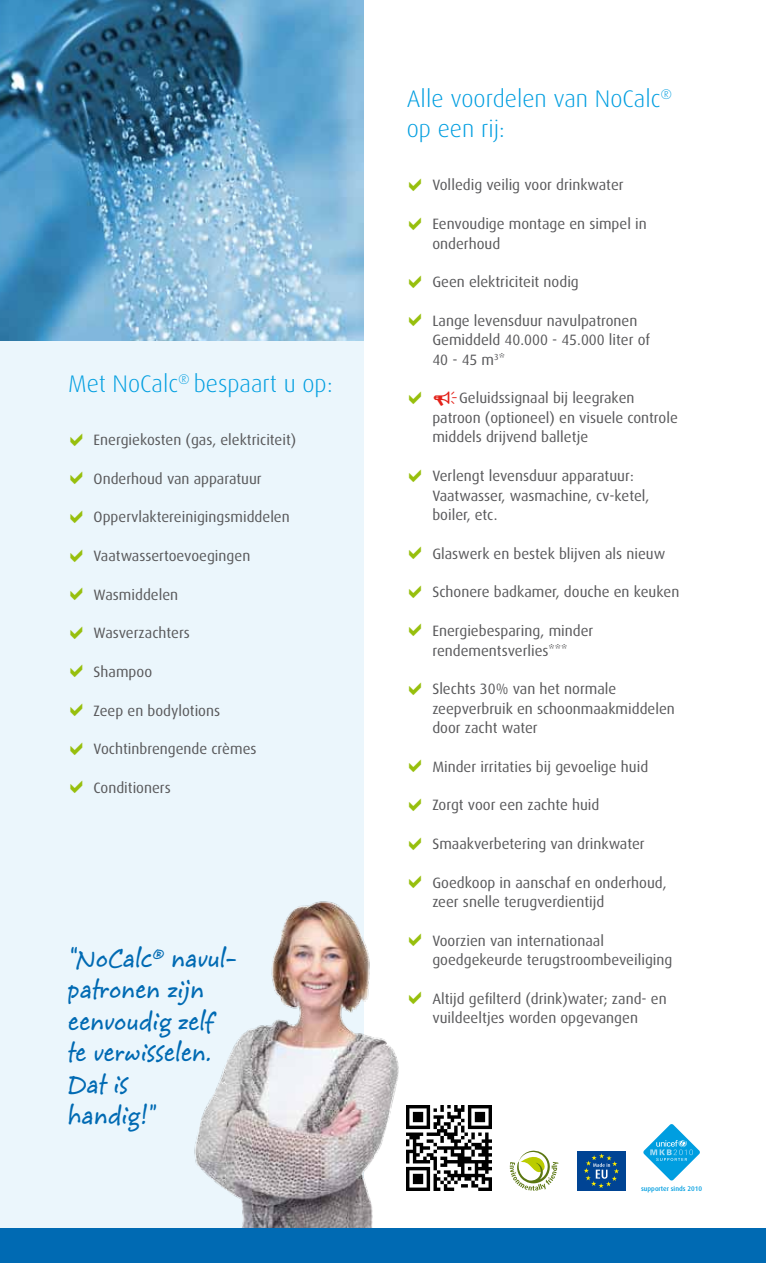
<style>
.page{position:relative;width:766px;height:1263px;background:#fff}
.page>*{position:absolute;margin:0;border:0;box-sizing:border-box;transform-origin:0 0}
.t1{font:700 24px/31.5px "Starbabe Hmk";color:#006ab3}
.t2{font:300 24px/30px "Dax";color:#009ee0}
.t3{font:15px/19.5px "Dax";color:#58585a}
.t4{font:500 6.75px "Dax";color:#009ee0}
.s1{font-family:"Modern Pictograms";font-size:24px;color:#e32119}
</style>
<div class="page">
<div style="left:0;top:319px;width:364px;height:944px;background:#ebf6fc"></div>
<img style="left:187px;top:901px;width:255px;height:328px">
<img style="left:0;top:0;width:364px;height:340px">
<div style="left:0;top:1229px;width:765px;height:34px;background:#006ab3"></div>
<svg style="left:509px;top:1150px;width:49px;height:41px"></svg>
<div style="left:577px;top:1151px;width:49px;height:40px;background:#004494"></div>
<svg style="left:584px;top:1153px;width:35px;height:35px"></svg>
<svg style="left:643px;top:1124px;width:57px;height:57px"></svg>
<img style="left:406px;top:1106px;width:85px;height:85px">
<svg style="left:409px;top:934px;width:12px;height:12px"></svg>
<svg style="left:409px;top:992px;width:12px;height:13px"></svg>
<h1 class="t2" style="left:68px;top:369px;width:266px">Met NoCalc<sup>®</sup> bespaart u op:</h1>
<p class="t3" style="left:94px;top:430px;width:204px">Energiekosten (gas, elektriciteit)</p>
<p class="t3" style="left:94px;top:469px;width:170px">Onderhoud van apparatuur</p>
<p class="t3" style="left:94px;top:508px;width:198px">Oppervlaktereinigingsmiddelen</p>
<p class="t3" style="left:94px;top:546px;width:158px">Vaatwassertoevoegingen</p>
<p class="t3" style="left:94px;top:585px;width:86px">Wasmiddelen</p>
<p class="t3" style="left:94px;top:623px;width:98px">Wasverzachters</p>
<p class="t3" style="left:94px;top:662px;width:60px">Shampoo</p>
<p class="t3" style="left:94px;top:701px;width:128px">Zeep en bodylotions</p>
<p class="t3" style="left:94px;top:739px;width:164px">Vochtinbrengende crèmes</p>
<p class="t3" style="left:94px;top:778px;width:79px">Conditioners</p>
<h1 class="t1" style="left:68px;top:944px;width:171px">“NoCalc<sup>®</sup> navul&shy;patronen zijn eenvoudig zelf te verwisselen.<br>Dat is<br>handig!”</h1>
<h1 class="t2" style="left:406px;top:84px;width:267px">Alle voordelen van NoCalc<sup>® </sup>op een rij:</h1>
<p class="t3" style="left:432px;top:176px;width:193px">Volledig veilig voor drinkwater</p>
<p class="t3" style="left:432px;top:214px;width:216px">Eenvoudige montage en simpel in onderhoud</p>
<p class="t3" style="left:432px;top:272px;width:148px">Geen elektriciteit nodig</p>
<p class="t3" style="left:432px;top:311px;width:219px">Lange levensduur navulpatronen<br>Gemiddeld 40.000 - 45.000 liter of<br>40 - 45 m<sup>3</sup>*</p>
<p class="t3" style="left:432px;top:389px;width:247px"><span class="s1">Y</span>Geluidssignaal bij leegraken patroon (optioneel) en visuele controle middels drijvend balletje</p>
<p class="t3" style="left:432px;top:466px;width:218px">Verlengt levensduur apparatuur:<br>Vaatwasser, wasmachine, cv-ketel, boiler, etc.</p>
<p class="t3" style="left:432px;top:544px;width:234px">Glaswerk en bestek blijven als nieuw</p>
<p class="t3" style="left:432px;top:582px;width:248px">Schonere badkamer, douche en keuken</p>
<p class="t3" style="left:432px;top:621px;width:162px">Energiebesparing, minder rendementsverlies***</p>
<p class="t3" style="left:432px;top:679px;width:244px">Slechts 30% van het normale zeepverbruik en schoonmaakmiddelen door zacht water</p>
<p class="t3" style="left:432px;top:757px;width:217px">Minder irritaties bij gevoelige huid</p>
<p class="t3" style="left:432px;top:796px;width:168px">Zorgt voor een zachte huid</p>
<p class="t3" style="left:432px;top:834px;width:214px">Smaakverbetering van drinkwater</p>
<p class="t3" style="left:432px;top:873px;width:236px">Goedkoop in aanschaf en onderhoud, zeer snelle terugverdientijd</p>
<p class="t3" style="left:432px;top:931px;width:241px">Voorzien van internationaal goedgekeurde terugstroombeveiliging</p>
<p class="t3" style="left:432px;top:989px;width:236px">Altijd gefilterd (drink)water; zand- en vuildeeltjes worden opgevangen</p>
<p class="t4" style="left:641px;top:1184px;width:62px">supporter sinds 2010</p>
</div>
